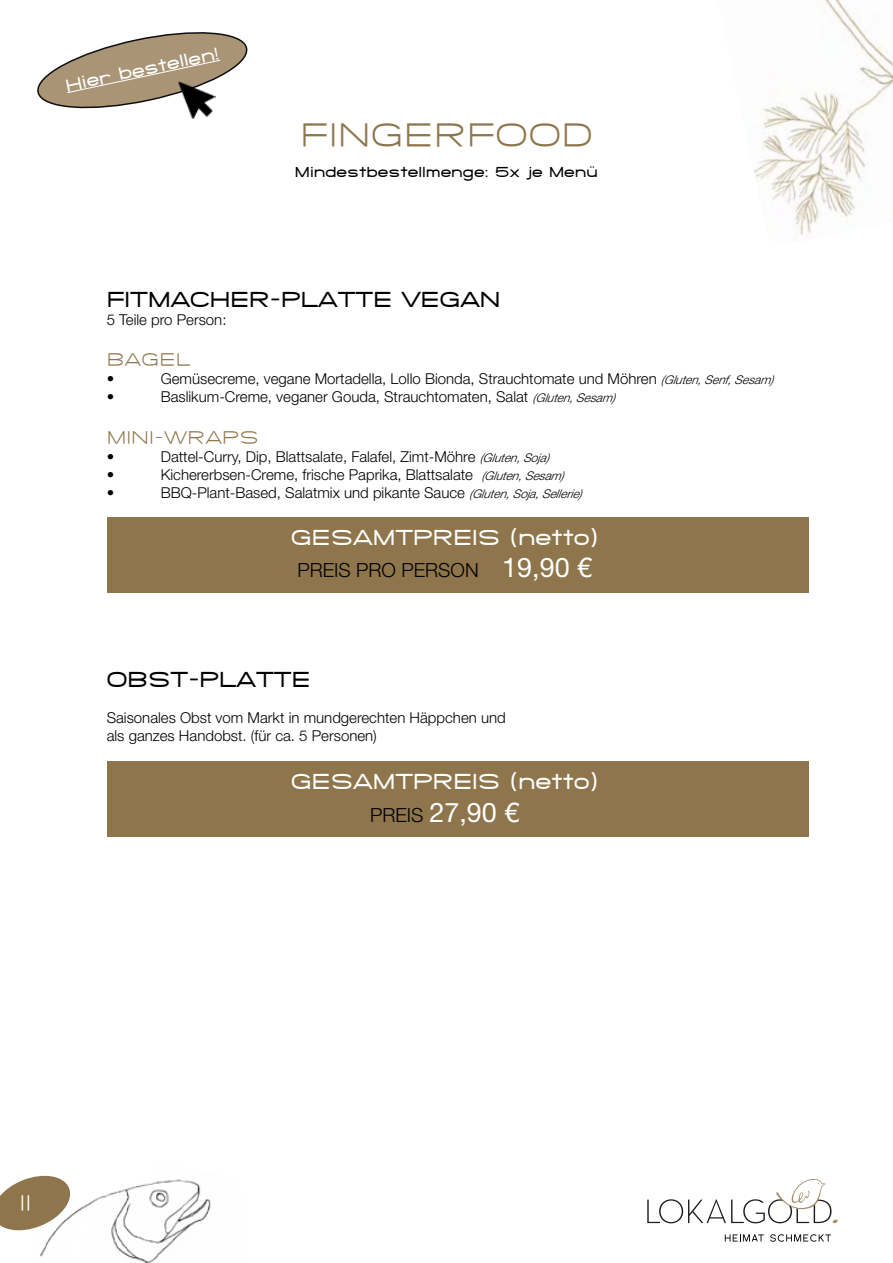
<style>
.page{position:relative;width:893px;height:1263px;background:#fff}
.page>*{position:absolute;margin:0;border:0;box-sizing:border-box;transform-origin:0 0}
.t1{font:300 36px "SF Grandezza";color:#8e754b}
.t2{font:27px "Helvetica Neue LT Std";color:#fff}
.t3{font:300 24px "SF Grandezza";color:#fff}
.t4{font:500 22.5px "SF Grandezza";color:#fff}
.t5{font:500 22.5px "SF Grandezza";color:#000}
.t6{font:300 19.5px "Helvetica Neue LT Std";color:#000}
.t7{font:300 19.5px "SF Grandezza";color:#8e754b}
.t8{font:500 18px "SF Grandezza";color:#fff}
.t9{font:300 15px/18px "Helvetica Neue LT Std";color:#000}
.t10{font:500 15px "SF Grandezza";color:#000}
.s1{font-style:italic;font-size:12px}
.s2{font-weight:400;font-size:27px;color:#fff}
.s3{font-weight:300;font-size:19.5px;color:#000}
</style>
<div class="page">
<img style="left:21px;top:1175px;width:190px;height:88px">
<svg style="left:647px;top:1179px;width:191px;height:44px"></svg>
<svg style="left:725px;top:1234px;width:39px;height:7px"></svg>
<svg style="left:770px;top:1234px;width:61px;height:8px"></svg>
<svg style="left:0;top:1176px;width:70px;height:54px"></svg>
<img style="left:754px;top:0;width:139px;height:235px">
<svg style="left:37px;top:32px;width:211px;height:77px"></svg>
<img style="left:177px;top:81px;width:38px;height:38px">
<div style="left:107px;top:517px;width:701px;height:75px;background:#8e754b"></div>
<div style="left:107px;top:762px;width:701px;height:75px;background:#8e754b"></div>
<p class="t8" style="left:63px;top:74px;width:158px;rotate:-12deg">Hier bestellen!</p>
<h1 class="t1" style="left:300px;top:111px;width:294px">FINGERFOOD</h1>
<p class="t10" style="left:295px;top:162px;width:305px">Mindestbestellmenge: 5x je Menü</p>
<h3 class="t5" style="left:107px;top:285px;width:395px">FITMACHER-PLATTE VEGAN</h3>
<p class="t9" style="left:107px;top:310px;width:121px">5 Teile pro Person:</p>
<h3 class="t7" style="left:107px;top:347px;width:85px">BAGEL</h3>
<p class="t9" style="left:107px;top:370px;width:9px">•</p>
<p class="t9" style="left:161px;top:370px;width:616px">Gemüsecreme, vegane Mortadella, Lollo Bionda, Strauchtomate und Möhren <span class="s1">(Gluten,Senf,Sesam)</span></p>
<p class="t9" style="left:107px;top:388px;width:9px">•</p>
<p class="t9" style="left:161px;top:388px;width:458px">Baslikum-Creme, veganer Gouda, Strauchtomaten, Salat <span class="s1">(Gluten,Sesam)</span></p>
<h3 class="t7" style="left:107px;top:424px;width:154px">MINI-WRAPS</h3>
<p class="t9" style="left:107px;top:447px;width:9px">•</p>
<p class="t9" style="left:161px;top:447px;width:392px">Dattel-Curry, Dip, Blattsalate, Falafel, Zimt-Möhre <span class="s1">(Gluten,Soja)</span></p>
<p class="t9" style="left:107px;top:465px;width:9px">•</p>
<p class="t9" style="left:161px;top:465px;width:406px">Kichererbsen-Creme, frische Paprika, Blattsalate <span class="s1">(Gluten,Sesam)</span></p>
<p class="t9" style="left:107px;top:483px;width:9px">•</p>
<p class="t9" style="left:161px;top:483px;width:424px">BBQ-Plant-Based, Salatmix und pikante Sauce <span class="s1">(Gluten,Soja,Sellerie)</span></p>
<h3 class="t4" style="left:291px;top:523px;width:309px">GESAMTPREIS (netto)</h3>
<h3 class="t6" style="left:297px;top:558px;width:296px">PREIS PRO PERSON <span class="s2">19,90 €</span></h3>
<h3 class="t5" style="left:107px;top:664px;width:205px">OBST-PLATTE</h3>
<p class="t9" style="left:107px;top:708px;width:400px">Saisonales Obst vom Markt in mundgerechten Häppchen und als ganzes Handobst. (für ca. 5 Personen)</p>
<h3 class="t4" style="left:291px;top:767px;width:309px">GESAMTPREIS (netto)</h3>
<h2 class="t2" style="left:370px;top:796px;width:151px"><span class="s3">PREIS</span> 27,90 €</h2>
<h3 class="t3" style="left:20px;top:1187px;width:13px">11</h3>
</div>
